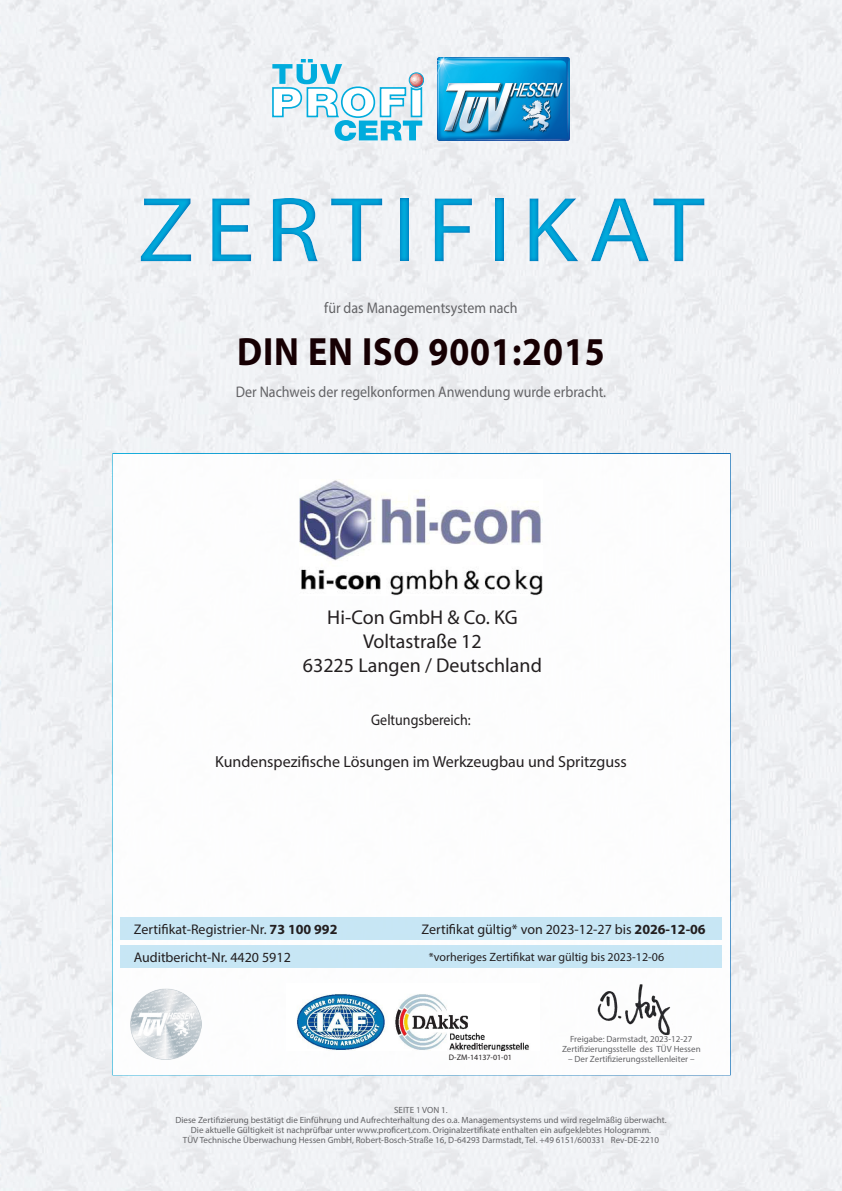
<style>
.page{position:relative;width:842px;height:1191px;background:#fff}
.page>*{position:absolute;margin:0;border:0;box-sizing:border-box;transform-origin:0 0}
.t1{font:93px "Myriad Pro";letter-spacing:.1em;color:#00acdd;scale:1.1 1}
.t2{font:700 39.6px "Myriad Pro";letter-spacing:.025em;color:#170003;scale:.91 1}
.t3{font:20px "Myriad Pro";color:#231f20}
.t4{font:16px "Myriad Pro";color:#231f20}
.t5{font:15.4px "Myriad Pro";color:#636366;scale:.91 1}
.t6{font:15.4px "Myriad Pro";color:#231f20;scale:.91 1}
.t7{font:14px "Myriad Pro";color:#231f20}
.t8{font:12px "Myriad Pro";color:#231f20}
.t9{font:9px/10px "Myriad Pro";color:#636366;text-align:center}
.t10{font:8px "Myriad Pro";color:#231f20}
.s1{font-weight:700}
</style>
<div class="page">
<img style="left:0;top:0;width:842px;height:1191px">
<img style="left:437px;top:57px;width:132px;height:83px">
<svg style="left:272px;top:59px;width:152px;height:82px"></svg>
<div style="left:112px;top:453px;width:619px;height:622px;background:#fff;border:2px solid #fff"></div>
<div style="left:120px;top:945px;width:602px;height:23px;background:#c1e4f4"></div>
<div style="left:121px;top:917px;width:601px;height:22px;background:#c1e4f4"></div>
<img style="left:597px;top:984px;width:74px;height:52px">
<img style="left:736px;top:724px;width:98px;height:40px">
<img style="left:735px;top:636px;width:95px;height:35px">
<img style="left:736px;top:549px;width:93px;height:35px">
<img style="left:737px;top:479px;width:91px;height:36px">
<div style="left:642px;top:1096px;width:99px;height:53px;background:#f0f1f4"></div>
<img style="left:704px;top:939px;width:135px;height:41px">
<img style="left:297px;top:994px;width:232px;height:57px">
<div style="left:0;top:172px;width:842px;height:114px;background:#006bb6;opacity:.75"></div>
<img style="left:130px;top:988px;width:71px;height:71px">
<img style="left:299px;top:479px;width:244px;height:116px">
<h1 class="t1" style="left:138px;top:173px;width:517px">ZERTIFIKAT</h1>
<p class="t5" style="left:324px;top:298px;width:214px">für das Managementsystem nach</p>
<p class="t2" style="left:237px;top:326px;width:406px">DIN EN ISO 9001:2015</p>
<p class="t5" style="left:236px;top:382px;width:408px">Der Nachweis der regelkonformen Anwendung wurde erbracht.</p>
<p class="t3" style="left:327px;top:604px;width:192px">Hi-Con GmbH &amp; Co. KG</p>
<p class="t3" style="left:363px;top:628px;width:120px">Voltastraße 12</p>
<p class="t3" style="left:303px;top:652px;width:241px">63225 Langen / Deutschland</p>
<p class="t6" style="left:371px;top:710px;width:111px">Geltungsbereich:</p>
<p class="t4" style="left:215px;top:752px;width:413px">Kundenspezifische Lösungen im Werkzeugbau und Spritzguss</p>
<p class="t7" style="left:134px;top:921px;width:205px">Zertifikat-Registrier-Nr. <span class="s1">73 100 992</span></p>
<p class="t7" style="left:134px;top:949px;width:159px">Auditbericht-Nr. 4420 5912</p>
<p class="t7" style="left:422px;top:921px;width:286px">Zertifikat gültig* von 2023-12-27 bis <span class="s1">2026-12-06</span></p>
<p class="t8" style="left:429px;top:949px;width:237px">*vorheriges Zertifikat war gültig bis 2023-12-06</p>
<p class="t10" style="left:449px;top:1052px;width:65px">D-ZM-14137-01-01</p>
<p class="t9" style="left:562px;top:1034px;width:140px">Freigabe: Darmstadt, 2023-12-27<br>Zertifizierungsstelle des TÜV Hessen</p>
<p class="t9" style="left:568px;top:1054px;width:128px">– Der Zertifizierungsstellenleiter –</p>
<p class="t9" style="left:394px;top:1105px;width:55px">SEITE 1 VON 1.</p>
<p class="t9" style="left:175px;top:1115px;width:493px">Diese Zertifizierung bestätigt die Einführung und Aufrechterhaltung des o.a. Managementsystems und wird regelmäßig überwacht.<br>Die aktuelle Gültigkeit ist nachprüfbar unter www.proficert.com. Originalzertifikate enthalten ein aufgeklebtes Hologramm.<br>TÜV Technische Überwachung Hessen GmbH, Robert-Bosch-Straße 16, D-64293 Darmstadt, Tel. +49 6151/600331 Rev-DE-2210</p>
</div>
